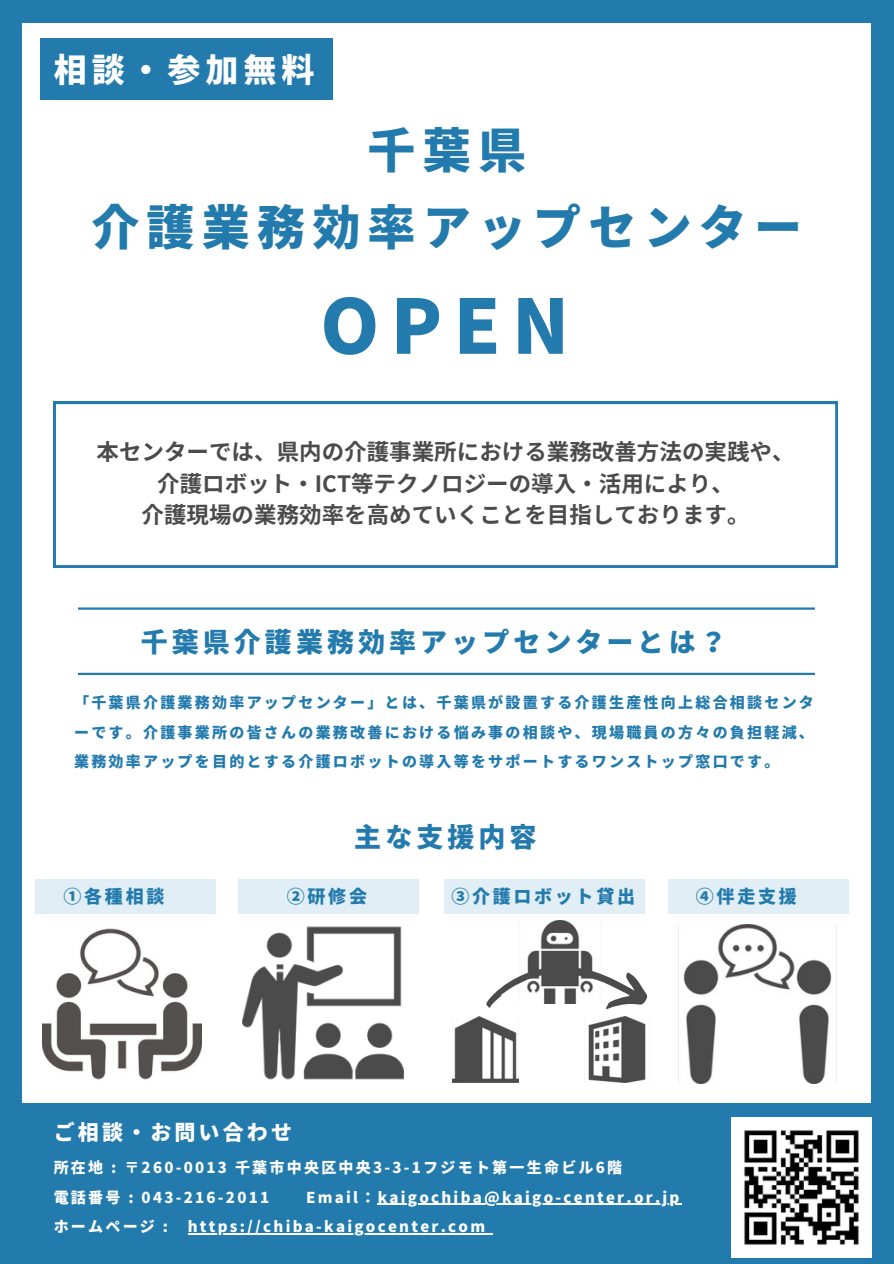
<style>
.page{position:relative;width:894px;height:1264px;background:#fff}
.page>*{position:absolute;margin:0;border:0;box-sizing:border-box;transform-origin:0 0}
.t1{font:900 75px "Noto Sans JP";color:#227aad}
.t2{font:900 48px/76.5px "Noto Sans JP";letter-spacing:.15em;color:#227aad;text-align:center}
.t3{font:900 33px "Noto Sans JP";letter-spacing:.15em;color:#fff}
.t4{font:900 27px "Noto Sans JP";letter-spacing:.15em;color:#227aad}
.t5{font:700 22.5px/31.5px "Noto Sans JP";color:#4b4b4b;text-align:center}
.t6{font:900 21px "Noto Sans JP";letter-spacing:.15em;color:#fff}
.t7{font:900 18px "Noto Sans JP";letter-spacing:.15em;color:#227aad}
.t8{font:900 15px/29.2px "Noto Sans JP";letter-spacing:.15em;color:#227aad;text-align:justify}
.t9{font:900 15px "Noto Sans JP";letter-spacing:.15em;color:#fff}
</style>
<div class="page">
<div style="left:0;top:0;width:893px;height:1263px;background:#227aad"></div>
<div style="left:23px;top:23px;width:847px;height:1079px;background:#fff"></div>
<hr style="left:78px;top:607px;width:736px;height:2px;background:#227aad">
<hr style="left:78px;top:672px;width:736px;height:3px;background:#227aad">
<img style="left:527px;top:920px;width:66px;height:41px">
<img style="left:242px;top:926px;width:161px;height:154px">
<img style="left:588px;top:1016px;width:58px;height:66px">
<img style="left:452px;top:1016px;width:66px;height:66px">
<img style="left:678px;top:924px;width:154px;height:159px">
<svg style="left:54px;top:402px;width:783px;height:165px"></svg>
<svg style="left:486px;top:961px;width:162px;height:48px"></svg>
<img style="left:43px;top:928px;width:158px;height:152px">
<div style="left:40px;top:39px;width:292px;height:61px;background:#227aad"></div>
<div style="left:667px;top:879px;width:180px;height:34px;background:#e1eef5"></div>
<div style="left:36px;top:879px;width:180px;height:34px;background:#e1eef5"></div>
<div style="left:238px;top:879px;width:180px;height:34px;background:#e1eef5"></div>
<div style="left:444px;top:879px;width:200px;height:34px;background:#e1eef5"></div>
<hr style="left:377px;top:1203px;width:304px;height:1px;background:#fff">
<hr style="left:188px;top:1232px;width:299px;height:1px;background:#fff">
<img style="left:731px;top:1117px;width:140px;height:140px">
<p class="t3" style="left:54px;top:44px;width:262px">相談・参加無料</p>
<h6 class="t2" style="left:91px;top:110px;width:712px">千葉県<br>介護業務効率アップセンター</h6>
<h6 class="t1" style="left:320px;top:267px;width:250px">OPEN</h6>
<h3 class="t5" style="left:96px;top:435px;width:699px">本センターでは、県内の介護事業所における業務改善方法の実践や、介護ロボット・ICT等テクノロジーの導入・活用により、<br>介護現場の業務効率を高めていくことを目指しております。</h3>
<h6 class="t4" style="left:141px;top:620px;width:587px">千葉県介護業務効率アップセンターとは？</h6>
<h6 class="t8" style="left:74px;top:687px;width:741px">「千葉県介護業務効率アップセンター」とは、千葉県が設置する介護生産性向上総合相談センターです。介護事業所の皆さんの業務改善における悩み事の相談や、現場職員の方々の負担軽減、業務効率アップを目的とする介護ロボットの導入等をサポートするワンストップ窓口です。</h6>
<p class="t4" style="left:354px;top:815px;width:184px">主な支援内容</p>
<p class="t7" style="left:64px;top:882px;width:102px">①各種相談</p>
<p class="t7" style="left:287px;top:882px;width:82px">②研修会</p>
<p class="t7" style="left:451px;top:882px;width:185px">③介護ロボット貸出</p>
<h6 class="t7" style="left:695px;top:882px;width:102px">④伴走支援</h6>
<p class="t6" style="left:54px;top:1116px;width:240px">ご相談・お問い合わせ</p>
<p class="t9" style="left:54px;top:1155px;width:570px">所在地 : 〒260-0013 千葉市中央区中央3-3-1フジモト第一生命ビル6階</p>
<p class="t9" style="left:54px;top:1185px;width:217px">電話番号 : 043-216-2011</p>
<p class="t9" style="left:306px;top:1185px;width:375px">Email：kaigochiba@kaigo-center.or.jp</p>
<p class="t9" style="left:54px;top:1214px;width:116px">ホームページ :</p>
<h5 class="t9" style="left:188px;top:1214px;width:299px">https://chiba-kaigocenter.com</h5>
</div>
